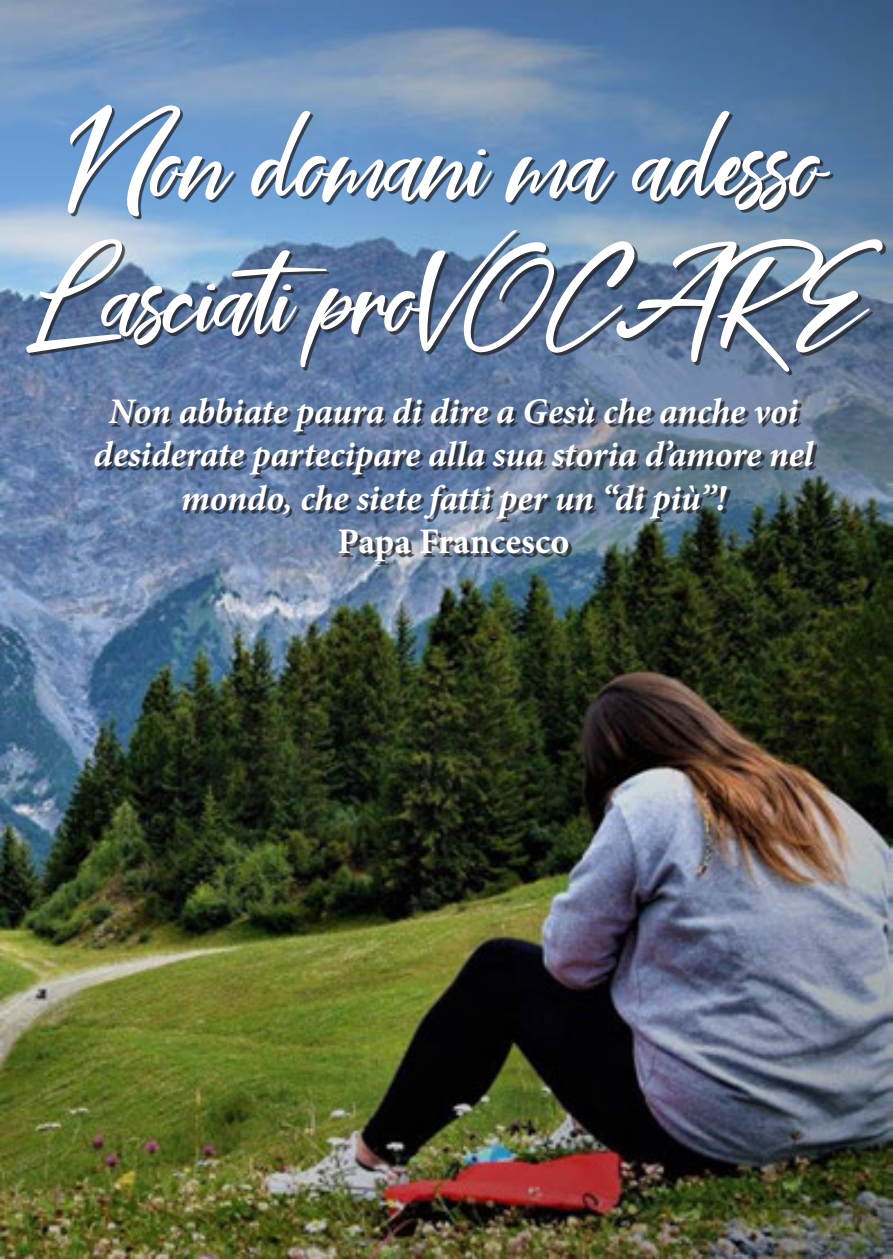
<style>
.page{position:relative;width:893px;height:1259px;background:#fff}
.page>*{position:absolute;margin:0;border:0;box-sizing:border-box;transform-origin:0 0}
.t1{font:150px/135px "Coral Pen";letter-spacing:-.01em;color:#fff}
.t2{font:italic 700 36px/43.2px "Minion Pro";letter-spacing:-.005em;color:#fff;text-align:center}
.t3{font:700 36px "Minion Pro";color:#fff}
</style>
<div class="page">
<img style="left:0;top:0;width:893px;height:1259px">
<div style="left:29px;top:108px;width:857px;height:267px;background:#231f20;opacity:.75"></div>
<div style="left:98px;top:401px;width:719px;height:163px;background:#231f20;opacity:.75"></div>
<h1 class="t1" style="left:26px;top:102px;width:841px">Non domani ma adesso<br>Lasciati proVOCARE</h1>
<p class="t2" style="left:94px;top:389px;width:721px">Non abbiate paura di dire a Gesù che anche voi desiderate partecipare alla sua storia d’amore nel mondo, che siete fatti per un “di più”!</p>
<p class="t3" style="left:338px;top:516px;width:233px">Papa Francesco</p>
</div>
